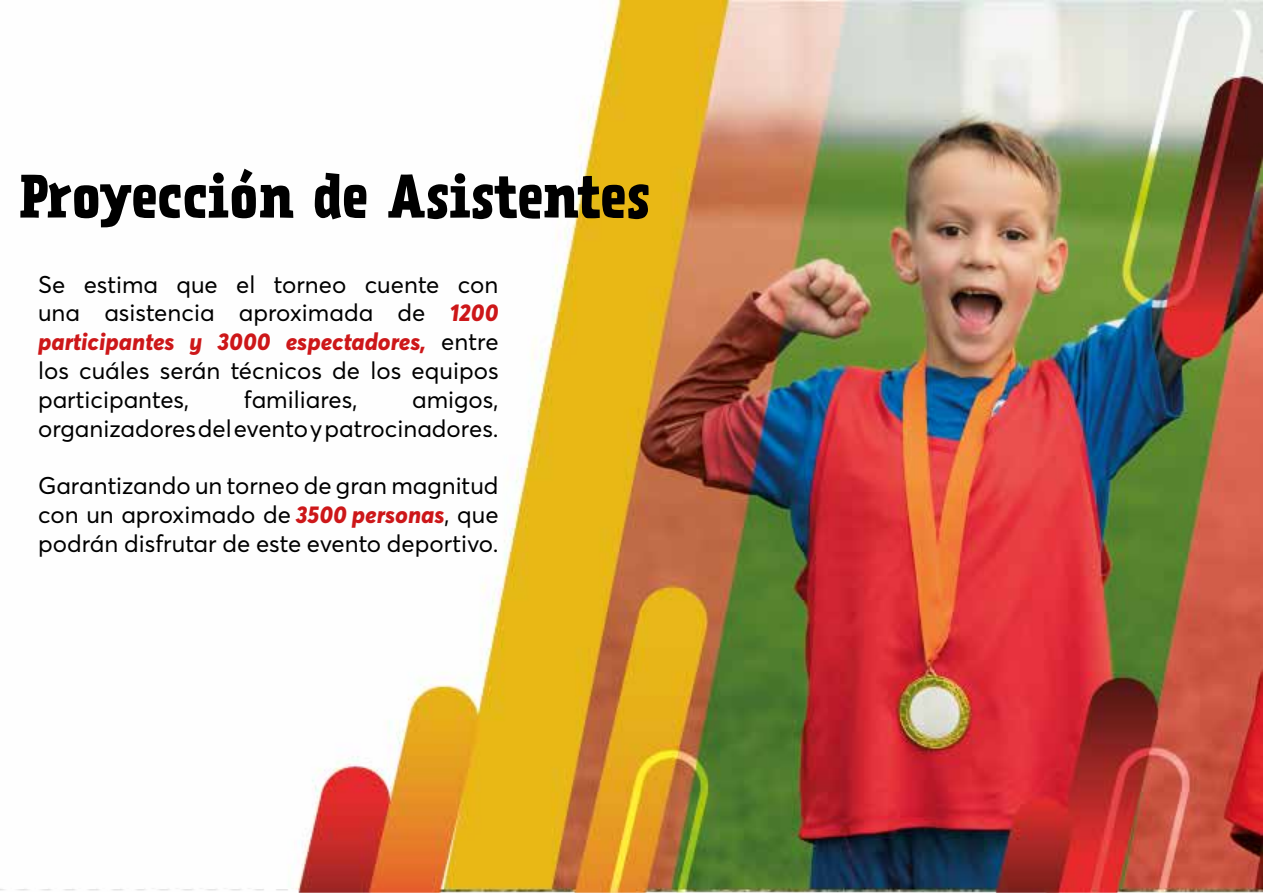
<style>
.page{position:relative;width:1263px;height:893px;background:#fff}
.page>*{position:absolute;margin:0;border:0;box-sizing:border-box;transform-origin:0 0}
.t1{font:700 54px "Prater Serif Pro";letter-spacing:-.01em;color:#000}
.t2{font:24px/28.8px "Averta Demo";color:#000}
.t3{font:800 24px "Averta Demo PE";color:#cd1719}
.s1{font-family:"Averta Demo PE";font-weight:800;color:#cd1719}
.s2{font-family:"Averta Demo";font-weight:400;color:#000}
</style>
<div class="page">
<img style="left:0;top:0;width:1263px;height:893px">
<h1 class="t1" style="left:19px;top:156px;width:633px">Proyección de Asistentes</h1>
<p class="t2" style="left:38px;top:269px;width:462px">Se estima que el torneo cuente con una asistencia aproximada de <span class="s1">1200</span></p>
<p class="t3" style="left:38px;top:327px;width:462px">participantes y 3000 espectadores, <span class="s2">entre</span></p>
<p class="t2" style="left:38px;top:356px;width:462px">los cuáles serán técnicos de los equipos participantes,</p>
<p class="t2" style="left:244px;top:385px;width:115px">familiares,</p>
<p class="t2" style="left:38px;top:385px;width:462px;text-align:right">amigos,<br>organizadores del evento y patrocinadores.</p>
<p class="t2" style="left:38px;top:471px;width:462px;text-align:justify">Garantizando un torneo de gran magnitud con un aproximado de <span class="s1">3500 personas</span>, que podrán disfrutar de este evento deportivo.</p>
</div>
